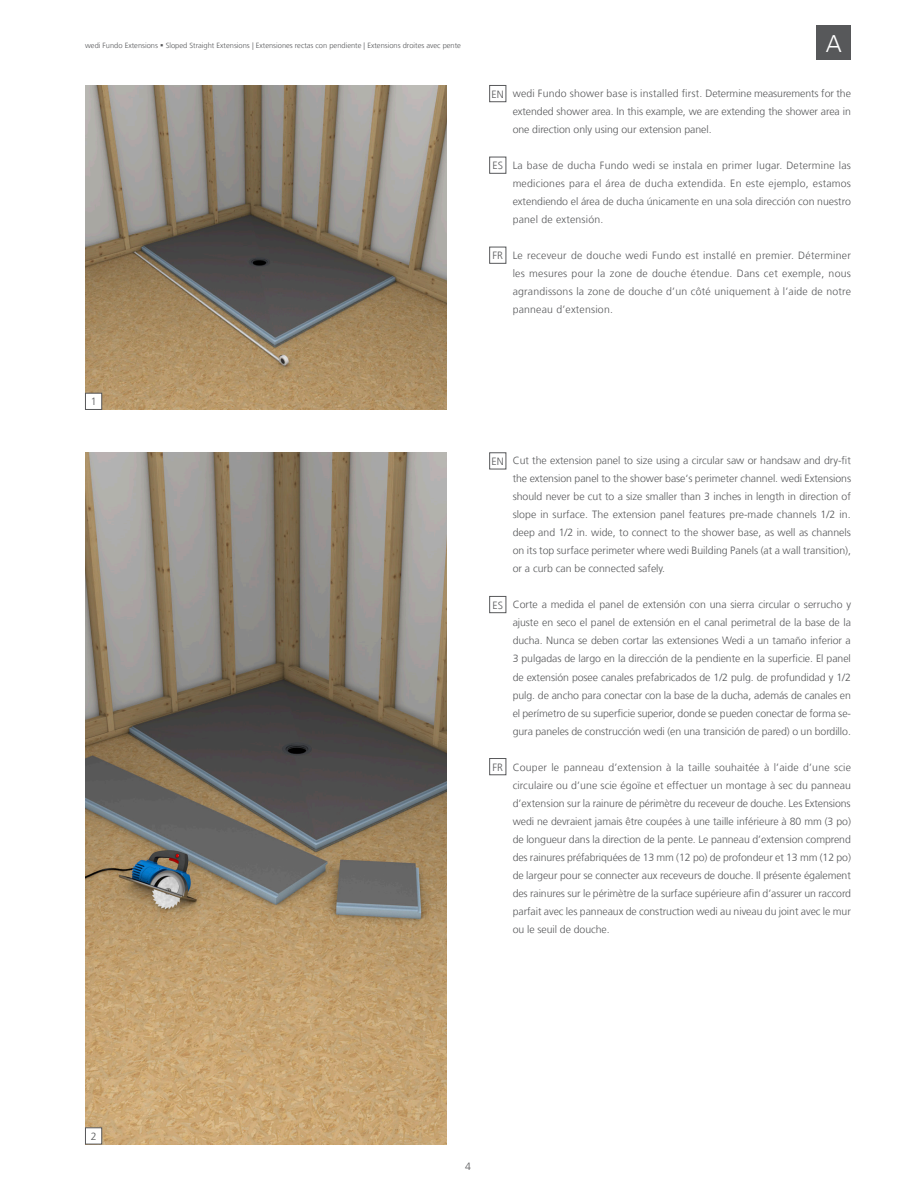
<style>
.page{position:relative;width:919px;height:1187px;background:#fff}
.page>*{position:absolute;margin:0;border:0;box-sizing:border-box;transform-origin:0 0}
.Subline_Regular{font:300 24px "Frutiger LT Com";color:#fff}
.Copy_Medium{font:300 10.5px/18px "Frutiger LT Com";color:#57585a;text-align:justify}
.Copy_Small{font:300 7.5px "Frutiger LT Com";color:#57585a}
</style>
<div class="page">
<img style="left:85px;top:85px;width:361px;height:325px">
<div style="left:85px;top:393px;width:17px;height:17px;background:#fff;border:1px solid #57585a"></div>
<img style="left:85px;top:452px;width:361px;height:692px">
<div style="left:85px;top:1127px;width:17px;height:17px;background:#fff;border:1px solid #57585a"></div>
<div style="left:489px;top:452px;width:17px;height:17px;background:#fff;border:1px solid #57585a"></div>
<div style="left:489px;top:85px;width:17px;height:17px;background:#fff;border:1px solid #57585a"></div>
<div style="left:489px;top:596px;width:17px;height:17px;background:#fff;border:1px solid #57585a"></div>
<div style="left:489px;top:157px;width:17px;height:17px;background:#fff;border:1px solid #57585a"></div>
<div style="left:489px;top:247px;width:17px;height:17px;background:#fff;border:1px solid #57585a"></div>
<div style="left:489px;top:758px;width:17px;height:17px;background:#fff;border:1px solid #57585a"></div>
<div style="left:816px;top:26px;width:34px;height:34px;background:#57585a"></div>
<p class="Copy_Small" style="left:85px;top:41px;width:377px">wedi Fundo Extensions ▪ Sloped Straight Extensions | Extensiones rectas con pendiente | Extensions droites avec pente</p>
<p class="Subline_Regular" style="left:825px;top:29px;width:18px">A</p>
<p class="Copy_Medium" style="left:91px;top:392px;width:7px">1</p>
<p class="Copy_Medium" style="left:91px;top:1127px;width:7px">2</p>
<p class="Copy_Medium" style="left:491px;top:85px;width:14px">EN</p>
<p class="Copy_Medium" style="left:492px;top:156px;width:12px">ES</p>
<p class="Copy_Medium" style="left:492px;top:246px;width:12px">FR</p>
<p class="Copy_Medium" style="left:512px;top:84px;width:340px">wedi Fundo shower base is installed first. Determine measurements for the extended shower area. In this example, we are extending the shower area in one direction only using our extension panel.</p>
<p class="Copy_Medium" style="left:512px;top:156px;width:340px">La base de ducha Fundo wedi se instala en primer lugar. Determine las mediciones para el área de ducha extendida. En este ejemplo, estamos extendiendo el área de ducha únicamente en una sola dirección con nuestro panel de extensión.</p>
<p class="Copy_Medium" style="left:512px;top:246px;width:340px">Le receveur de douche wedi Fundo est installé en premier. Déterminer les mesures pour la zone de douche étendue. Dans cet exemple, nous agrandissons la zone de douche d’un côté uniquement à l’aide de notre panneau d’extension.</p>
<p class="Copy_Medium" style="left:491px;top:452px;width:14px">EN</p>
<p class="Copy_Medium" style="left:492px;top:596px;width:12px">ES</p>
<p class="Copy_Medium" style="left:492px;top:758px;width:12px">FR</p>
<p class="Copy_Medium" style="left:512px;top:452px;width:340px">Cut the extension panel to size using a circular saw or handsaw and dry-fit the extension panel to the shower base‘s perimeter channel. wedi Extensions should never be cut to a size smaller than 3 inches in length in direction of slope in surface. The extension panel features pre-made channels 1/2 in. deep and 1/2 in. wide, to connect to the shower base, as well as channels on its top surface perimeter where wedi Building Panels (at a wall transition), or a curb can be connected safely.</p>
<p class="Copy_Medium" style="left:512px;top:596px;width:340px">Corte a medida el panel de extensión con una sierra circular o serrucho y ajuste en seco el panel de extensión en el canal perimetral de la base de la ducha. Nunca se deben cortar las extensiones Wedi a un tamaño inferior a 3 pulgadas de largo en la dirección de la pendiente en la superficie. El panel de extensión posee canales prefabricados de 1/2 pulg. de profundidad y 1/2 pulg. de ancho para conectar con la base de la ducha, además de canales en el perímetro de su superficie superior, donde se pueden conectar de forma se&shy;gura paneles de construcción wedi (en una transición de pared) o un bordillo.</p>
<p class="Copy_Medium" style="left:512px;top:758px;width:340px">Couper le panneau d’extension à la taille souhaitée à l’aide d’une scie circulaire ou d’une scie égoïne et effectuer un montage à sec du panneau d’extension sur la rainure de périmètre du receveur de douche. Les Extensions wedi ne devraient jamais être coupées à une taille inférieure à 80 mm (3 po) de longueur dans la direction de la pente. Le panneau d’extension comprend des rainures préfabriquées de 13 mm (12 po) de profondeur et 13 mm (12 po) de largeur pour se connecter aux receveurs de douche. Il présente également des rainures sur le périmètre de la surface supérieure afin d’assurer un raccord parfait avec les panneaux de construction wedi au niveau du joint avec le mur ou le seuil de douche.</p>
<p class="Copy_Medium" style="left:465px;top:1156px;width:7px">4</p>
</div>
